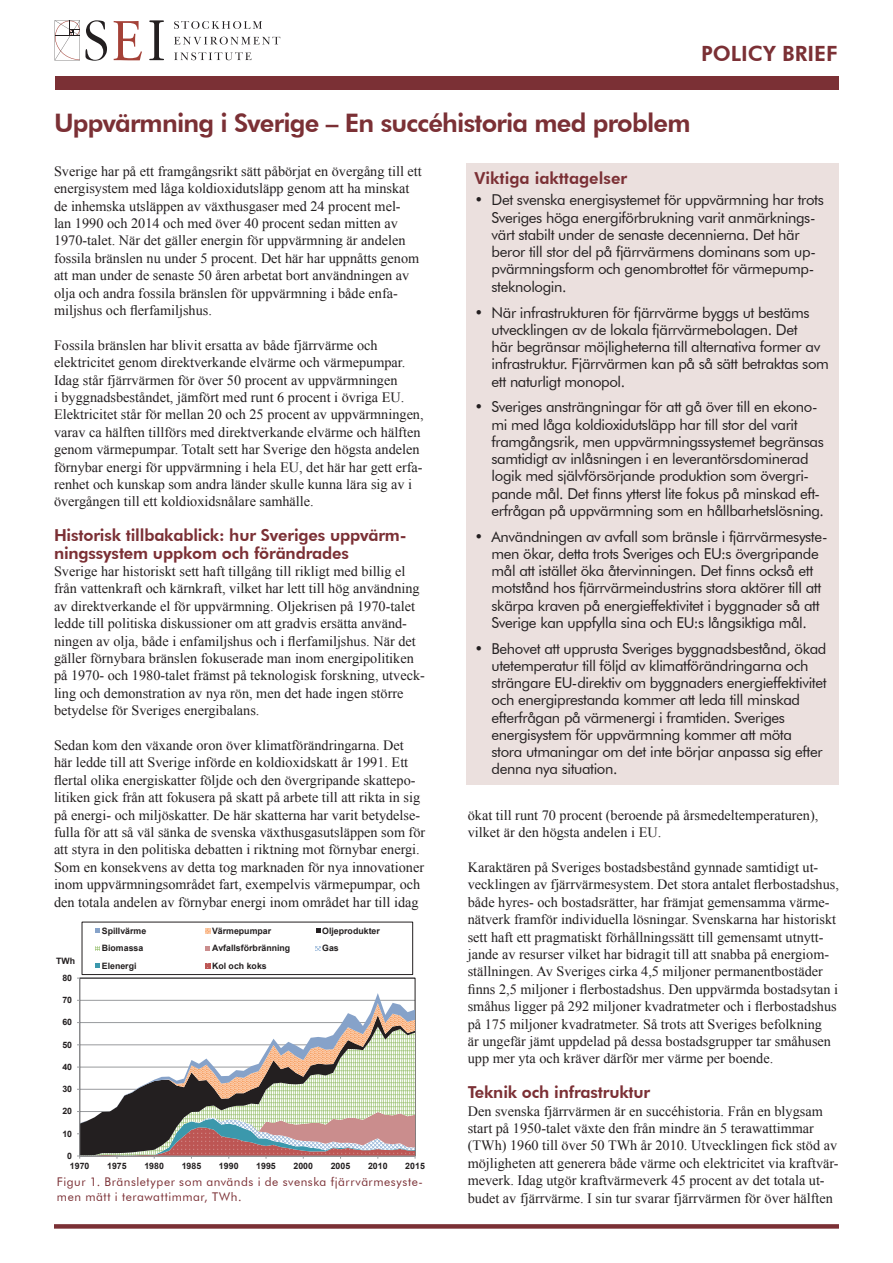
<style>
.page{position:relative;width:893px;height:1263px;background:#fff}
.page>*{position:absolute;margin:0;border:0;box-sizing:border-box;transform-origin:0 0}
.t1{font:800 25.5px "Futura BT";letter-spacing:-.03em;color:#7b3035}
.t2{font:800 21px "Futura BT";color:#7b3035}
.t3{font:800 16.5px/17.4px "Futura BT";letter-spacing:-.01em;color:#7b3035}
.t4{font:15px/17.2px "Futura BT";letter-spacing:-.025em;color:#231f20}
.t5{font:14.25px/17.4px "Times New Roman";color:#231f20}
.t6{font:12px/14.4px "Futura BT";letter-spacing:.045em;color:#7b3035}
.t7{font:700 8.85px "Arial";color:#231f20}
</style>
<div class="page">
<div style="left:55px;top:76px;width:783px;height:14px;background:#7b3035"></div>
<svg style="left:174px;top:21px;width:88px;height:8px"></svg>
<svg style="left:174px;top:37px;width:106px;height:23px"></svg>
<svg style="left:149px;top:20px;width:15px;height:40px"></svg>
<svg style="left:55px;top:20px;width:52px;height:41px"></svg>
<svg style="left:114px;top:21px;width:28px;height:39px"></svg>
<div style="left:54px;top:1224px;width:785px;height:5px;background:#7b3035"></div>
<div style="left:466px;top:163px;width:372px;height:621px;background:#ebe0de"></div>
<hr style="left:79px;top:978px;width:1px;height:178px;background:#989a9d">
<svg style="left:77px;top:993px;width:339px;height:166px"></svg>
<div style="left:82px;top:922px;width:331px;height:53px;border:1px solid #231f20"></div>
<svg style="left:95px;top:928px;width:5px;height:5px"></svg>
<svg style="left:206px;top:928px;width:4px;height:5px"></svg>
<svg style="left:316px;top:928px;width:4px;height:5px"></svg>
<svg style="left:95px;top:946px;width:5px;height:4px"></svg>
<svg style="left:206px;top:946px;width:4px;height:4px"></svg>
<svg style="left:316px;top:946px;width:4px;height:4px"></svg>
<svg style="left:95px;top:963px;width:5px;height:5px"></svg>
<svg style="left:206px;top:963px;width:4px;height:5px"></svg>
<h2 class="t2" style="left:701px;top:41px;width:138px">POLICY BRIEF</h2>
<h1 class="t1" style="left:54px;top:107px;width:638px">Uppvärmning i Sverige – En succéhistoria med problem</h1>
<p class="t5" style="left:54px;top:162px;width:369px">Sverige har på ett framgångsrikt sätt påbörjat en övergång till ett energisystem med låga koldioxidutsläpp genom att ha minskat de inhemska utsläppen av växthusgaser med 24 procent mel-<br>lan 1990 och 2014 och med över 40 procent sedan mitten av 1970-talet. När det gäller energin för uppvärmning är andelen fossila bränslen nu under 5 procent. Det här har uppnåtts genom att man under de senaste 50 åren arbetat bort användningen av olja och andra fossila bränslen för uppvärmning i både enfa&shy;miljshus och flerfamiljshus.</p>
<p class="t5" style="left:54px;top:336px;width:371px">Fossila bränslen har blivit ersatta av både fjärrvärme och elektricitet genom direktverkande elvärme och värmepumpar.<br>Idag står fjärrvärmen för över 50 procent av uppvärmningen<br>i byggnadsbeståndet, jämfört med runt 6 procent i övriga EU.<br>Elektricitet står för mellan 20 och 25 procent av uppvärmningen, varav ca hälften tillförs med direktverkande elvärme och hälften genom värmepumpar. Totalt sett har Sverige den högsta andelen förnybar energi för uppvärmning i hela EU, det här har gett erfa&shy;renhet och kunskap som andra länder skulle kunna lära sig av i övergången till ett koldioxidsnålare samhälle.</p>
<p class="t3" style="left:54px;top:527px;width:354px">Historisk tillbakablick: hur Sveriges uppvärm&shy;ningssystem uppkom och förändrades</p>
<p class="t5" style="left:54px;top:562px;width:372px">Sverige har historiskt sett haft tillgång till rikligt med billig el från vattenkraft och kärnkraft, vilket har lett till hög användning av direktverkande el för uppvärmning. Oljekrisen på 1970-talet ledde till politiska diskussioner om att gradvis ersätta använd&shy;ningen av olja, både i enfamiljshus och i flerfamiljshus. När det gäller förnybara bränslen fokuserade man inom energipolitiken på 1970- och 1980-talet främst på teknologisk forskning, utveck&shy;ling och demonstration av nya rön, men det hade ingen större betydelse för Sveriges energibalans.</p>
<p class="t5" style="left:54px;top:736px;width:373px">Sedan kom den växande oron över klimatförändringarna. Det här ledde till att Sverige införde en koldioxidskatt år 1991. Ett flertal olika energiskatter följde och den övergripande skattepo&shy;litiken gick från att fokusera på skatt på arbete till att rikta in sig på energi- och miljöskatter. De här skatterna har varit betydelse&shy;fulla för att så väl sänka de svenska växthusgasutsläppen som för att styra in den politiska debatten i riktning mot förnybar energi.<br>Som en konsekvens av detta tog marknaden för nya innovationer inom uppvärmningsområdet fart, exempelvis värmepumpar, och den totala andelen av förnybar energi inom området har till idag</p>
<p class="t3" style="left:475px;top:169px;width:154px">Viktiga iakttagelser</p>
<p class="t4" style="left:492px;top:191px;width:334px;text-indent:-17px">• Det svenska energisystemet för uppvärmning har trots Sveriges höga energiförbrukning varit anmärknings&shy;värt stabilt under de senaste decennierna. Det här beror till stor del på fjärrvärmens dominans som up&shy;pvärmningsform och genombrottet för värmepump&shy;steknologin.</p>
<p class="t4" style="left:492px;top:303px;width:339px;text-indent:-17px">• När infrastrukturen för fjärrvärme byggs ut bestäms utvecklingen av de lokala fjärrvärmebolagen. Det<br>här begränsar möjligheterna till alternativa former av infrastruktur. Fjärrvärmen kan på så sätt betraktas som ett naturligt monopol.</p>
<p class="t4" style="left:492px;top:398px;width:334px;text-indent:-17px">• Sveriges ansträngningar för att gå över till en ekono&shy;mi med låga koldioxidutsläpp har till stor del varit framgångsrik, men uppvärmningssystemet begränsas samtidigt av inlåsningen i en leverantörsdominerad logik med självförsörjande produktion som övergri&shy;pande mål. Det finns ytterst lite fokus på minskad eft&shy;erfrågan på uppvärmning som en hållbarhetslösning.</p>
<p class="t4" style="left:492px;top:527px;width:337px;text-indent:-17px">• Användningen av avfall som bränsle i fjärrvärmesyste&shy;men ökar, detta trots Sveriges och EU:s övergripande mål att istället öka återvinningen. Det finns också ett motstånd hos fjärrvärmeindustrins stora aktörer till att skärpa kraven på energieffektivitet i byggnader så att Sverige kan uppfylla sina och EU:s långsiktiga mål.</p>
<p class="t4" style="left:492px;top:639px;width:337px;text-indent:-17px">• Behovet att upprusta Sveriges byggnadsbestånd, ökad utetemperatur till följd av klimatförändringarna och strängare EU-direktiv om byggnaders energieffektivitet och energiprestanda kommer att leda till minskad efterfrågan på värmenergi i framtiden. Sveriges energisystem för uppvärmning kommer att möta<br>stora utmaningar om det inte börjar anpassa sig efter denna nya situation.</p>
<p class="t5" style="left:468px;top:806px;width:352px">ökat till runt 70 procent (beroende på årsmedeltemperaturen), vilket är den högsta andelen i EU.</p>
<p class="t5" style="left:468px;top:858px;width:373px">Karaktären på Sveriges bostadsbestånd gynnade samtidigt ut&shy;vecklingen av fjärrvärmesystem. Det stora antalet flerbostadshus, både hyres- och bostadsrätter, har främjat gemensamma värme&shy;nätverk framför individuella lösningar. Svenskarna har historiskt sett haft ett pragmatiskt förhållningssätt till gemensamt utnytt&shy;jande av resurser vilket har bidragit till att snabba på energiom&shy;ställningen. Av Sveriges cirka 4,5 miljoner permanentbostäder finns 2,5 miljoner i flerbostadshus. Den uppvärmda bostadsytan i småhus ligger på 292 miljoner kvadratmeter och i flerbostadshus på 175 miljoner kvadratmeter. Så trots att Sveriges befolkning<br>är ungefär jämt uppdelad på dessa bostadsgrupper tar småhusen upp mer yta och kräver därför mer värme per boende.</p>
<p class="t3" style="left:468px;top:1083px;width:184px">Teknik och infrastruktur</p>
<p class="t5" style="left:468px;top:1102px;width:372px">Den svenska fjärrvärmen är en succéhistoria. Från en blygsam start på 1950-talet växte den från mindre än 5 terawattimmar (TWh) 1960 till över 50 TWh år 2010. Utvecklingen fick stöd av möjligheten att generera både värme och elektricitet via kraftvär&shy;meverk. Idag utgör kraftvärmeverk 45 procent av det totala ut&shy;budet av fjärrvärme. I sin tur svarar fjärrvärmen för över hälften</p>
<p class="t7" style="left:102px;top:925px;width:46px">Spillvärme</p>
<p class="t7" style="left:212px;top:925px;width:61px">Värmepumpar</p>
<p class="t7" style="left:322px;top:925px;width:59px">Oljeprodukter</p>
<p class="t7" style="left:102px;top:942px;width:43px">Biomassa</p>
<p class="t7" style="left:212px;top:942px;width:80px">Avfallsförbränning</p>
<p class="t7" style="left:322px;top:942px;width:18px">Gas</p>
<p class="t7" style="left:102px;top:959px;width:36px">Elenergi</p>
<p class="t7" style="left:212px;top:959px;width:56px">Kol och koks</p>
<p class="t7" style="left:56px;top:955px;width:21px">TWh</p>
<p class="t7" style="left:62px;top:972px;width:11px">80</p>
<p class="t7" style="left:62px;top:994px;width:11px">70</p>
<p class="t7" style="left:62px;top:1016px;width:11px">60</p>
<p class="t7" style="left:62px;top:1038px;width:11px">50</p>
<p class="t7" style="left:62px;top:1061px;width:11px">40</p>
<p class="t7" style="left:62px;top:1083px;width:11px">30</p>
<p class="t7" style="left:62px;top:1105px;width:11px">20</p>
<p class="t7" style="left:62px;top:1127px;width:11px">10</p>
<p class="t7" style="left:67px;top:1150px;width:6px">0</p>
<p class="t7" style="left:70px;top:1160px;width:21px">1970</p>
<p class="t7" style="left:107px;top:1160px;width:21px">1975</p>
<p class="t7" style="left:144px;top:1160px;width:21px">1980</p>
<p class="t7" style="left:182px;top:1160px;width:21px">1985</p>
<p class="t7" style="left:219px;top:1160px;width:21px">1990</p>
<p class="t7" style="left:256px;top:1160px;width:21px">1995</p>
<p class="t7" style="left:293px;top:1160px;width:21px">2000</p>
<p class="t7" style="left:331px;top:1160px;width:21px">2005</p>
<p class="t7" style="left:368px;top:1160px;width:21px">2010</p>
<p class="t7" style="left:405px;top:1160px;width:21px">2015</p>
<p class="t6" style="left:57px;top:1175px;width:367px">Figur 1. Bränsletyper som används i de svenska fjärrvärmesyste&shy;men mätt i terawattimmar, TWh.</p>
</div>
